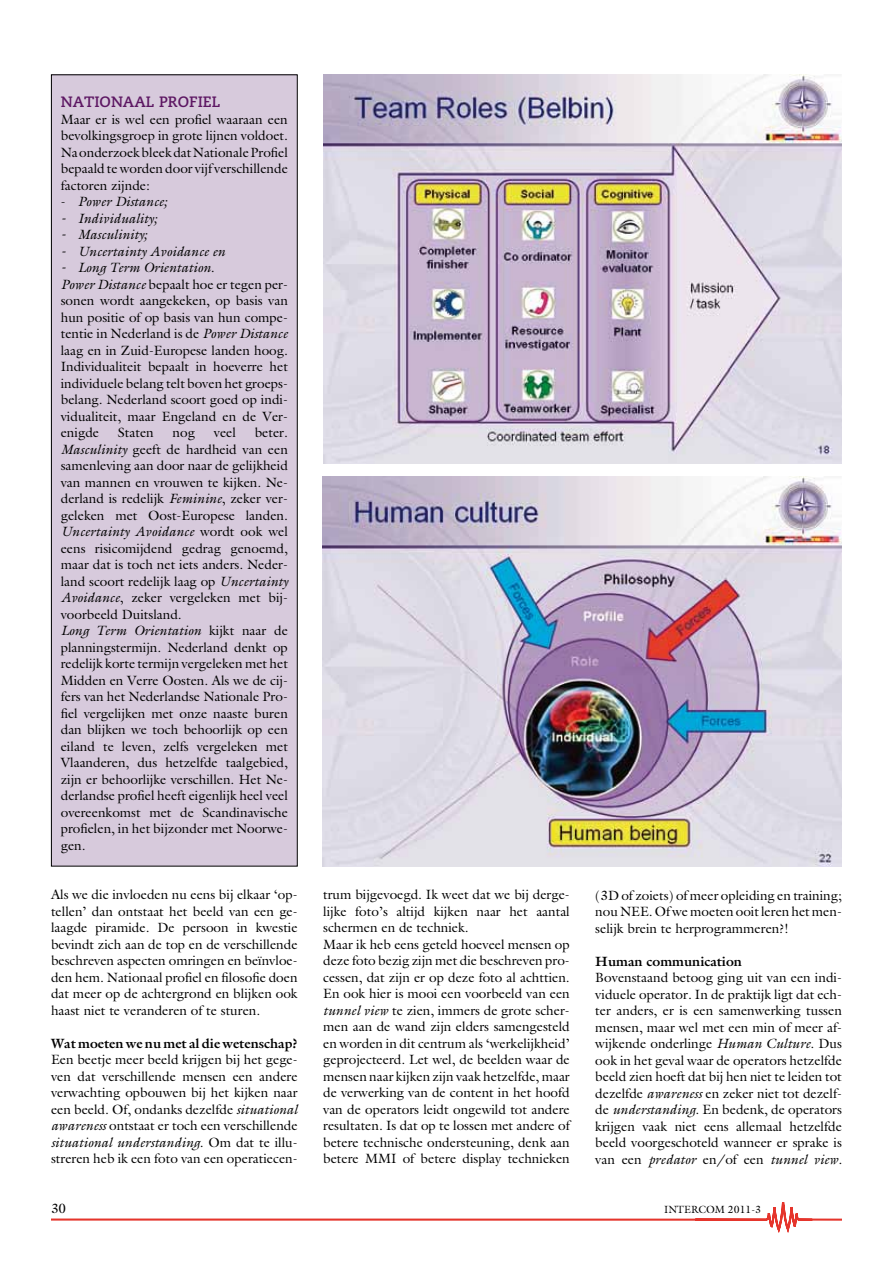
<style>
.page{position:relative;width:893px;height:1263px;background:#fff}
.page>*{position:absolute;margin:0;border:0;box-sizing:border-box;transform-origin:0 0}
.t1{font:700 15px "Caecilia";color:#5d1763}
.t2{font:13.5px/16.5px "Galliard";color:#000;text-align:justify}
.t3{font:italic 13.5px "Galliard";color:#000}
.t4{font:700 13.5px "Galliard";color:#000}
.t5{font:10.5px "Galliard";color:#000}
.s1{font-style:normal}
.s2{font-style:italic}
</style>
<div class="page">
<svg style="left:51px;top:1202px;width:791px;height:31px"></svg>
<div style="left:51px;top:75px;width:246px;height:791px;background:#d7cadc"></div>
<div style="left:51px;top:74px;width:247px;height:792px;border:1px solid #000"></div>
<img style="left:323px;top:477px;width:519px;height:389px">
<img style="left:323px;top:74px;width:519px;height:389px">
<p class="t1" style="left:61px;top:93px;width:51px">NATIONAAL</p>
<p class="t1" style="left:159px;top:93px;width:11px">PRO</p>
<p class="t1" style="left:189px;top:93px;width:24px">FIEL</p>
<p class="t2" style="left:61px;top:111px;width:229px">Maar er is wel een profiel waaraan een bevolkingsgroep in grote lijnen voldoet.<br>Na onderzoek bleek dat Nationale Profiel bepaald te worden door vijf verschillende factoren zijnde:</p>
<p class="t3" style="left:61px;top:193px;width:108px"><span class="s1">-</span> Power Distance;</p>
<p class="t3" style="left:61px;top:210px;width:98px">- Individuality;</p>
<p class="t3" style="left:61px;top:226px;width:88px">- Masculinity;</p>
<p class="t3" style="left:61px;top:243px;width:166px">- Uncertainty Avoidance en</p>
<p class="t2" style="left:61px;top:259px;width:229px;text-align:left"><span class="s2">- Long Term Orientation.<br>Power Distance</span> bepaalt hoe er tegen per&shy;sonen wordt aangekeken, op basis van hun positie of op basis van hun compe&shy;tentie in Nederland is de <span class="s2">Power Distance </span>laag en in Zuid-Europese landen hoog.<br>Individualiteit bepaalt in hoeverre het individuele belang telt boven het groeps&shy;belang. Nederland scoort goed op indi&shy;vidualiteit, maar Engeland en de Ver&shy;enigde</p>
<p class="t2" style="left:61px;top:424px;width:229px;text-align:left;text-indent:194px">beter.<br><span class="s2">Masculinity</span> geeft de hardheid van een samenleving aan door naar de gelijkheid van mannen en vrouwen te kijken. Ne&shy;derland is redelijk <span class="s2">Feminine</span>, zeker ver&shy;geleken met Oost-Europese landen.<br><span class="s2">Uncertainty Avoidance</span> wordt ook wel eens risicomijdend gedrag genoemd, maar dat is toch net iets anders. Neder&shy;land scoort redelijk laag op <span class="s2">Uncertainty Avoidance</span>, zeker vergeleken met bij&shy;voorbeeld Duitsland.<br><span class="s2">Long Term Orientation</span> kijkt naar de planningstermijn. Nederland denkt op redelijk korte termijn vergeleken met het Midden en Verre Oosten. Als we de cij&shy;fers van het Nederlandse Nationale Pro&shy;fiel vergelijken met onze naaste buren dan blijken we toch behoorlijk op een eiland te leven, zelfs vergeleken met Vlaanderen, dus hetzelfde taalgebied, zijn er behoorlijke verschillen. Het Ne&shy;derlandse profiel heeft eigenlijk heel veel overeenkomst met de Scandinavische profielen, in het bijzonder met Noorwe&shy;gen.</p>
<p class="t2" style="left:118px;top:424px;width:37px">Staten</p>
<p class="t2" style="left:173px;top:424px;width:24px">nog</p>
<p class="t2" style="left:214px;top:424px;width:24px">veel</p>
<p class="t2" style="left:51px;top:886px;width:248px">Als we die invloeden nu eens bij elkaar ‘op&shy;tellen’ dan ontstaat het beeld van een ge&shy;laagde piramide. De persoon in kwestie bevindt zich aan de top en de verschillende beschreven aspecten omringen en beïnvloe&shy;den hem. Nationaal profiel en filosofie doen dat meer op de achtergrond en blijken ook haast niet te veranderen of te sturen.</p>
<p class="t4" style="left:51px;top:1034px;width:248px">Wat moeten we nu met al die wetenschap?</p>
<p class="t2" style="left:51px;top:1051px;width:248px">Een beetje meer beeld krijgen bij het gege&shy;ven dat verschillende mensen een andere verwachting opbouwen bij het kijken naar een beeld. Of, ondanks dezelfde <span class="s2">situational awareness</span> ontstaat er toch een verschillende <span class="s2">situational understanding</span>. Om dat te illu&shy;streren heb ik een foto van een operatiecen-</p>
<p class="t2" style="left:323px;top:886px;width:248px;text-align:left">trum bijgevoegd. Ik weet dat we bij derge&shy;lijke foto’s altijd kijken naar het aantal schermen en de techniek.<br>Maar ik heb eens geteld hoeveel mensen op deze foto bezig zijn met die beschreven pro&shy;cessen, dat zijn er op deze foto al achttien.<br>En ook hier is mooi een voorbeeld van een <span class="s2">tunnel view</span> te zien, immers de grote scher&shy;men aan de wand zijn elders samengesteld en worden in dit centrum als ‘werkelijkheid’ geprojecteerd. Let wel, de beelden waar de mensen naar kijken zijn vaak hetzelfde, maar de verwerking van de content in het hoofd van de operators leidt ongewild tot andere resultaten. Is dat op te lossen met andere of betere technische ondersteuning, denk aan betere MMI of betere display technieken</p>
<p class="t2" style="left:595px;top:886px;width:248px">(3D of zoiets) of meer opleiding en training; nou NEE. Of we moeten ooit leren het men&shy;selijk brein te herprogrammeren?!</p>
<p class="t4" style="left:595px;top:952px;width:148px">Human communication</p>
<p class="t2" style="left:595px;top:969px;width:248px">Bovenstaand betoog ging uit van een indi&shy;viduele operator. In de praktijk ligt dat ech&shy;ter anders, er is een samenwerking tussen mensen, maar wel met een min of meer af&shy;wijkende onderlinge <span class="s2">Human Culture</span>. Dus ook in het geval waar de operators hetzelfde beeld zien hoeft dat bij hen niet te leiden tot dezelfde <span class="s2">awareness</span> en zeker niet tot dezelf&shy;de <span class="s2">understanding</span>. En bedenk, de operators krijgen vaak niet eens allemaal hetzelfde beeld voorgeschoteld wanneer er sprake is van een <span class="s2">predator</span> en/of een <span class="s2">tunnel view.</span></p>
<p class="t2" style="left:51px;top:1200px;width:17px">30</p>
<p class="t5" style="left:664px;top:1203px;width:99px">INTERCOM 2011-3</p>
</div>
